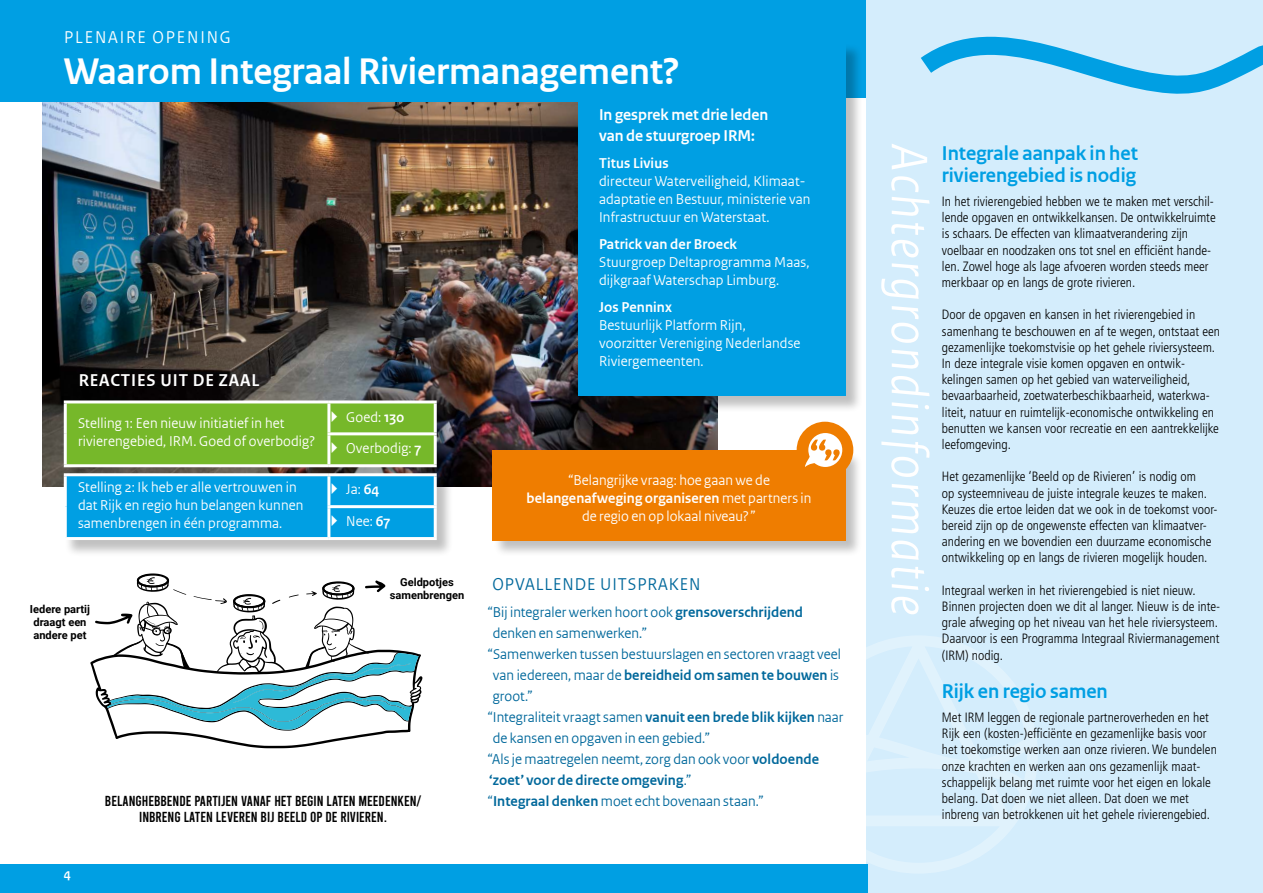
<style>
.page{position:relative;width:1263px;height:893px;background:#fff}
.page>*{position:absolute;margin:0;border:0;box-sizing:border-box;transform-origin:0 0}
.t1{font:italic 54px "Rijksoverheid Sans Heading TT";letter-spacing:.04em;color:#fff}
.Kop_spread{font:700 39px "Rijksoverheid Sans Heading TT";color:#fff}
.kop_IRM-info{font:700 21px/22.5px "Rijksoverheid Sans Heading TT";color:#009fe3}
.citaat_kopje{font:18px "Rijksoverheid Sans Heading TT";letter-spacing:.05em;color:#01689b}
.stelling_kopje{font:700 18px "Rijksoverheid Sans Heading TT";letter-spacing:.05em;color:#fff}
.chapeau-wit{font:18px "Rijksoverheid Sans Heading TT";letter-spacing:.1em;color:#fff}
.Intro_kop{font:700 16.5px "Rijksoverheid Sans Heading TT";color:#fff}
.citaten-klein_als_bo{font:15px/21px "Rijksoverheid Sans Heading TT";letter-spacing:.005em;color:#01689b}
.Intro{font:15px/18px "Rijksoverheid Sans Heading TT";letter-spacing:.01em;color:#fff}
.Stelling_body{font:15px/18px "Rijksoverheid Sans Heading TT";letter-spacing:.01em;color:#fff}
.Intro-2{font:700 15px "Rijksoverheid Sans Heading TT";letter-spacing:.01em;color:#fff}
.t2{font:14.55px/15.9px "Bebas";color:#000;text-align:center}
.Plattetekst_informat{font:300 condensed 13.5px/16.2px "Frutiger LT Std";color:#000}
.t3{font:700 13.5px "Rijksoverheid Sans Heading TT";color:#fff}
.t4{font:700 11.1px/12.9px "Roboto";color:#000;text-align:center}
.s1{font-weight:700}
</style>
<div class="page">
<div style="left:0;top:0;width:921px;height:98px;background:#009fe3"></div>
<div style="left:867px;top:0;width:396px;height:893px;background:#d4edfc"></div>
<svg style="left:866px;top:635px;width:172px;height:239px"></svg>
<div style="left:0;top:864px;width:867px;height:29px;background:#009fe3"></div>
<img style="left:43px;top:102px;width:674px;height:384px">
<div style="left:0;top:43px;width:846px;height:59px;background:#009fe3"></div>
<div style="left:578px;top:44px;width:285px;height:369px;background:#000;opacity:.25"></div>
<div style="left:578px;top:43px;width:268px;height:353px;background:#009fe3"></div>
<div style="left:493px;top:451px;width:370px;height:106px;background:#000;opacity:.25"></div>
<div style="left:492px;top:450px;width:354px;height:90px;background:#ef7d00"></div>
<svg style="left:90px;top:573px;width:332px;height:175px"></svg>
<div style="left:64px;top:375px;width:390px;height:182px;background:#000;opacity:.25"></div>
<hr style="left:327px;top:432px;width:110px;height:3px;background:#fff">
<hr style="left:64px;top:400px;width:265px;height:3px;background:#fff">
<hr style="left:64px;top:403px;width:3px;height:31px;background:#fff">
<hr style="left:64px;top:434px;width:3px;height:30px;background:#fff">
<hr style="left:64px;top:464px;width:265px;height:3px;background:#fff">
<hr style="left:329px;top:400px;width:108px;height:3px;background:#fff">
<hr style="left:434px;top:403px;width:3px;height:29px;background:#fff">
<hr style="left:434px;top:435px;width:3px;height:29px;background:#fff">
<hr style="left:329px;top:464px;width:108px;height:3px;background:#fff">
<hr style="left:327px;top:505px;width:110px;height:3px;background:#fff">
<hr style="left:64px;top:473px;width:265px;height:3px;background:#fff">
<hr style="left:64px;top:476px;width:3px;height:31px;background:#fff">
<hr style="left:64px;top:507px;width:3px;height:30px;background:#fff">
<hr style="left:64px;top:537px;width:265px;height:3px;background:#fff">
<hr style="left:329px;top:473px;width:108px;height:3px;background:#fff">
<hr style="left:434px;top:476px;width:3px;height:29px;background:#fff">
<hr style="left:434px;top:508px;width:3px;height:29px;background:#fff">
<hr style="left:329px;top:537px;width:108px;height:3px;background:#fff">
<svg style="left:921px;top:36px;width:342px;height:58px"></svg>
<div style="left:797px;top:422px;width:56px;height:56px;background:#ef7d00;border-radius:50%"></div>
<svg style="left:805px;top:433px;width:37px;height:34px"></svg>
<svg style="left:65px;top:402px;width:370px;height:64px;background:#81bd3b"></svg>
<svg style="left:65px;top:475px;width:370px;height:63px;background:#11a5e4"></svg>
<p class="chapeau-wit" style="left:64px;top:26px;width:168px">PLENAIRE OPENING</p>
<p class="Kop_spread" style="left:64px;top:49px;width:617px">Waarom Integraal Riviermanagement?</p>
<p class="stelling_kopje" style="left:79px;top:370px;width:182px">REACTIES UIT DE ZAAL</p>
<p class="Stelling_body" style="left:78px;top:415px;width:238px">Stelling 1: Een nieuw initiatief in het rivierengebied, IRM. Goed of overbodig?</p>
<p class="Stelling_body" style="left:346px;top:408px;width:60px">Goed: <span class="s1">130</span></p>
<p class="Stelling_body" style="left:346px;top:440px;width:77px">Overbodig: <span class="s1">7</span></p>
<p class="Stelling_body" style="left:78px;top:478px;width:227px">Stelling 2: Ik heb er alle vertrouwen in dat Rijk en regio hun belangen kunnen samenbrengen in één programma.</p>
<p class="Stelling_body" style="left:346px;top:481px;width:35px">Ja: <span class="s1">64</span></p>
<p class="Stelling_body" style="left:346px;top:513px;width:46px">Nee: <span class="s1">67</span></p>
<p class="t4" style="left:30px;top:602px;width:62px">Iedere partij draagt een andere pet</p>
<p class="t4" style="left:390px;top:575px;width:76px">Geldpotjes samenbrengen</p>
<p class="t3" style="left:64px;top:866px;width:8px">4</p>
<p class="t2" style="left:105px;top:793px;width:318px">BELANGHEBBENDE PARTIJEN VANAF HET BEGIN LATEN MEEDENKEN/<br>INBRENG LATEN LEVEREN BIJ BEELD OP DE RIVIEREN.</p>
<p class="Intro_kop" style="left:599px;top:106px;width:171px">In gesprek met drie leden</p>
<p class="Intro_kop" style="left:599px;top:127px;width:157px">van de stuurgroep IRM:</p>
<p class="Intro-2" style="left:599px;top:155px;width:71px">Titus Livius</p>
<p class="Intro" style="left:599px;top:173px;width:213px">directeur Waterveiligheid, Klimaat&shy;adaptatie en Bestuur, ministerie van<br>Infrastructuur en Waterstaat.</p>
<p class="Intro-2" style="left:599px;top:236px;width:139px">Patrick van der Broeck</p>
<p class="Intro" style="left:599px;top:254px;width:212px">Stuurgroep Deltaprogramma Maas,</p>
<p class="Intro" style="left:599px;top:272px;width:181px">dijkgraaf Waterschap Limburg.</p>
<p class="Intro-2" style="left:599px;top:299px;width:74px">Jos Penninx</p>
<p class="Intro" style="left:599px;top:317px;width:148px">Bestuurlijk Platform Rijn,</p>
<p class="Intro" style="left:599px;top:335px;width:203px">voorzitter Vereniging Nederlandse<br>Riviergemeenten.</p>
<p class="Intro" style="left:526px;top:471px;width:286px;text-align:center">“Belangrijke vraag: hoe gaan we de <span class="s1">belangenafweging organiseren</span> met partners in de regio en op lokaal niveau?”</p>
<p class="citaat_kopje" style="left:493px;top:573px;width:210px">OPVALLENDE UITSPRAKEN</p>
<p class="citaten-klein_als_bo" style="left:493px;top:602px;width:312px;text-indent:-5px">“Bij integraler werken hoort ook <span class="s1">grensoverschrijdend </span>denken en samenwerken.”</p>
<p class="citaten-klein_als_bo" style="left:493px;top:644px;width:350px;text-indent:-5px">“Samenwerken tussen bestuurslagen en sectoren vraagt veel van iedereen, maar de <span class="s1">bereidheid om samen te bouwen</span> is groot.”</p>
<p class="citaten-klein_als_bo" style="left:493px;top:707px;width:352px;text-indent:-5px">“Integraliteit vraagt samen <span class="s1">vanuit een brede blik kijken</span> naar de kansen en opgaven in een gebied.”</p>
<p class="citaten-klein_als_bo" style="left:488px;top:749px;width:333px">“Als je maatregelen neemt, zorg dan ook voor <span class="s1">voldoende ‘zoet’ voor de directe omgeving</span>.”</p>
<p class="citaten-klein_als_bo" style="left:488px;top:791px;width:278px">“<span class="s1">Integraal denken</span> moet echt bovenaan staan.”</p>
<p class="t1" style="left:939px;top:144px;width:473px;rotate:90deg">Achtergrondinformatie</p>
<p class="kop_IRM-info" style="left:942px;top:142px;width:197px">Integrale aanpak in het rivierengebied is nodig</p>
<p class="Plattetekst_informat" style="left:942px;top:193px;width:275px">In het rivierengebied hebben we te maken met verschil&shy;lende opgaven en ontwikkelkansen. De ontwikkelruimte is schaars. De effecten van klimaatverandering zijn voelbaar en noodzaken ons tot snel en efficiënt hande&shy;len. Zowel hoge als lage afvoeren worden steeds meer merkbaar op en langs de grote rivieren.</p>
<p class="Plattetekst_informat" style="left:942px;top:307px;width:280px">Door de opgaven en kansen in het rivierengebied in samenhang te beschouwen en af te wegen, ontstaat een gezamenlijke toekomstvisie op het gehele riviersysteem.<br>In deze integrale visie komen opgaven en ontwik&shy;kelingen samen op het gebied van waterveiligheid, bevaarbaarheid, zoetwaterbeschikbaarheid, waterkwa&shy;liteit, natuur en ruimtelijk-economische ontwikkeling en benutten we kansen voor recreatie en een aantrekkelijke leefomgeving.</p>
<p class="Plattetekst_informat" style="left:942px;top:469px;width:277px">Het gezamenlijke ‘Beeld op de Rivieren’ is nodig om<br>op systeemniveau de juiste integrale keuzes te maken.<br>Keuzes die ertoe leiden dat we ook in de toekomst voor&shy;bereid zijn op de ongewenste effecten van klimaatver&shy;andering en we bovendien een duurzame economische ontwikkeling op en langs de rivieren mogelijk houden.</p>
<p class="Plattetekst_informat" style="left:942px;top:582px;width:280px">Integraal werken in het rivierengebied is niet nieuw.<br>Binnen projecten doen we dit al langer. Nieuw is de inte&shy;grale afweging op het niveau van het hele riviersysteem.<br>Daarvoor is een Programma Integraal Riviermanagement (IRM) nodig.</p>
<p class="kop_IRM-info" style="left:942px;top:681px;width:167px">Rijk en regio samen</p>
<p class="Plattetekst_informat" style="left:942px;top:709px;width:276px">Met IRM leggen de regionale partneroverheden en het Rijk een (kosten-)efficiënte en gezamenlijke basis voor het toekomstige werken aan onze rivieren. We bundelen onze krachten en werken aan ons gezamenlijk maat&shy;schappelijk belang met ruimte voor het eigen en lokale belang. Dat doen we niet alleen. Dat doen we met inbreng van betrokkenen uit het gehele rivierengebied.</p>
</div>
